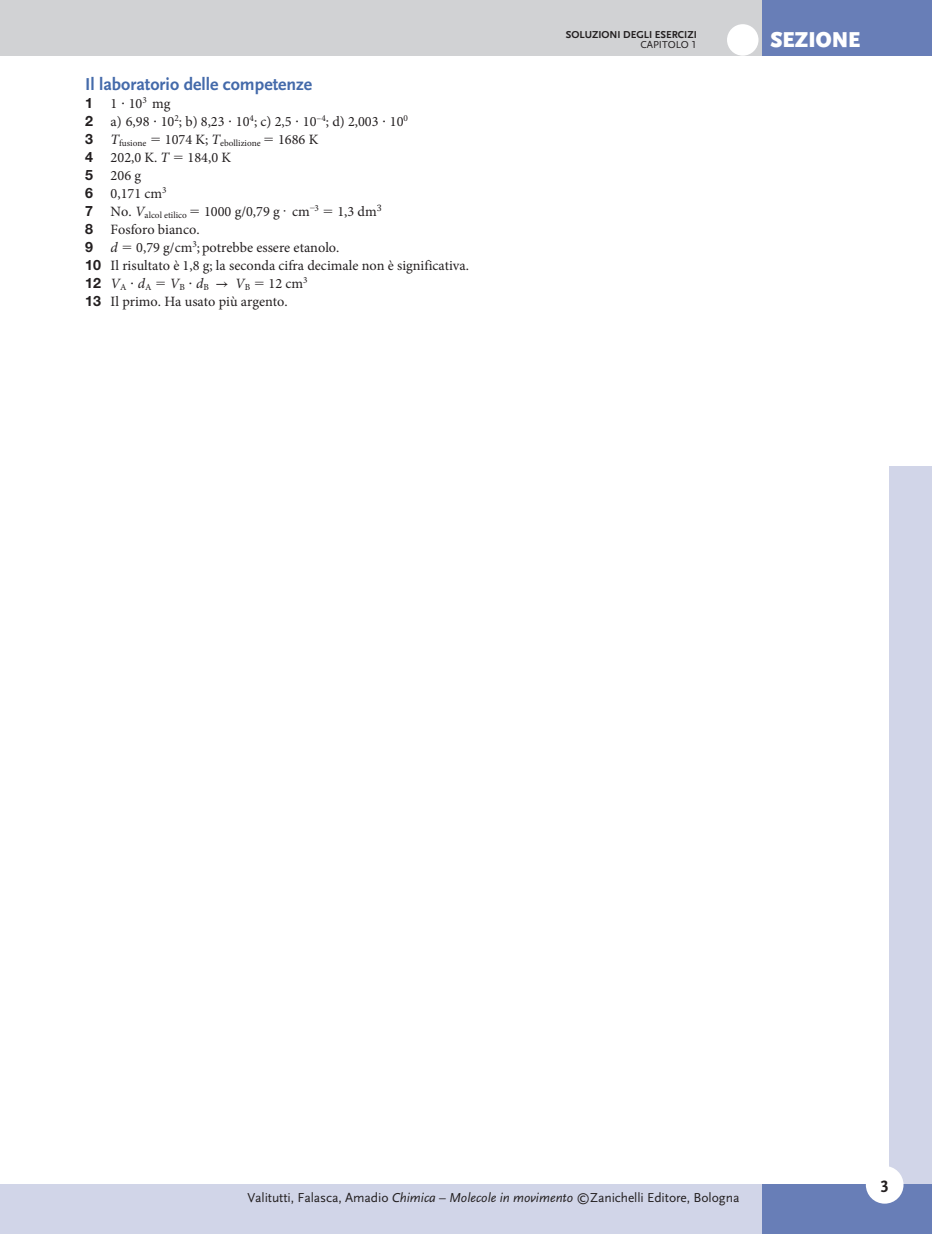
<style>
.page{position:relative;width:932px;height:1234px;background:#fff}
.page>*{position:absolute;margin:0;border:0;box-sizing:border-box;transform-origin:0 0}
.t1{font:900 22.5px "Scala Sans Pro";letter-spacing:.01em;color:#fff;scale:.9 1}
.t2{font:18px "Scala Sans Bold LF";color:#446aaa}
.t3{font:17.25px "Scala Sans Bold LF";color:#231f20}
.t4{font:14.25px/18px "Minion Pro";color:#231f20}
.t5{font:700 14.25px "Helvetica Neue LT Std";color:#231f20}
.t6{font:italic 14.25px "Minion Pro";color:#231f20}
.t7{font:13.5px "Scala Sans Regular LF";letter-spacing:-.005em;color:#231f20}
.t8{font:10.5px "Scala Sans Bold LF";color:#231f20}
.t9{font:10.5px "Scala Sans Regular LF";color:#231f20}
.t10{font:9.3px "Minion Pro";color:#231f20}
.s1{font-family:"Helvetica Neue LT Std";font-weight:700}
.s2{font-style:italic}
.s3{font-family:"MS Mincho"}
.s4{font-family:"Minion Pro";font-weight:400;font-style:italic}
.s5{font-family:"STIX";font-style:normal}
.s6{font-family:"Scala Sans Regular LF Italic"}
</style>
<div class="page">
<div style="left:889px;top:466px;width:42px;height:732px;background:#d1d5e8"></div>
<div style="left:761px;top:0;width:170px;height:56px;background:#687eb7"></div>
<div style="left:0;top:0;width:761px;height:56px;background:#d1d2d4"></div>
<div style="left:0;top:1183px;width:761px;height:50px;background:#d1d5e8"></div>
<div style="left:761px;top:1183px;width:170px;height:50px;background:#687eb7"></div>
<div style="left:865px;top:1165px;width:38px;height:38px;background:#fff;border-radius:50%"></div>
<div style="left:726px;top:24px;width:32px;height:32px;background:#fff;border-radius:50%"></div>
<p class="t2" style="left:85px;top:74px;width:229px">Il laboratorio delle competenze</p>
<p class="t4" style="left:85px;top:94px;width:324px"><span class="s1">1</span> 1 ⋅ 10<sup>3</sup> mg<br><span class="s1">2</span> a) 6,98 ⋅ 10<sup>2</sup>; b) 8,23 ⋅ 10<sup>4</sup>; c) 2,5 ⋅ 10<sup>–4</sup>; d) 2,003 ⋅ 10<sup>0</sup></p>
<p class="t10" style="left:85px;top:137px;width:63px"><sup>3</sup> <sup>T</sup>fusione</p>
<p class="t4" style="left:85px;top:130px;width:235px;text-indent:80px">1074 K; <span class="s2">T</span><sub>ebollizione</sub> 1686 K<br><span class="s1">4</span> 202,0 K. <span class="s2">T</span></p>
<p class="t4" style="left:187px;top:148px;width:45px">184,0 K</p>
<p class="t4" style="left:85px;top:166px;width:235px"><span class="s1">5</span> 206 g<br><span class="s1">6</span> 0,171 cm<sup>3<br></sup><span class="s1">7</span> No. <span class="s2">V</span><sub>alcol</sub> <sub>etilico</sub> 1000 g/0,79 g <span class="s3">·</span> cm <sup>3</sup></p>
<p class="t4" style="left:337px;top:202px;width:46px">1,3 dm<sup>3</sup></p>
<p class="t4" style="left:85px;top:220px;width:116px"><span class="s1">8</span> Fosforo bianco.</p>
<p class="t5" style="left:85px;top:238px;width:34px">9 <span class="s4">d</span></p>
<p class="t4" style="left:85px;top:238px;width:385px;text-indent:51px">0,79 g/cm<sup>3</sup>; potrebbe essere etanolo.<br><span class="s1">10</span> Il risultato è 1,8 g; la seconda cifra decimale non è significativa.</p>
<p class="t5" style="left:85px;top:274px;width:68px">12 <span class="s4">V</span><sub>A</sub> ⋅ <span class="s4">d</span><sub>A</sub></p>
<p class="t6" style="left:170px;top:273px;width:82px">V<sub>B</sub> ⋅ d<sub>B</sub> <span class="s5">→</span> V<sub>B</sub></p>
<p class="t4" style="left:85px;top:274px;width:224px;text-indent:183px">12 cm<sup>3<br></sup><span class="s1">13</span> Il primo. Ha usato più argento.</p>
<p class="t8" style="left:565px;top:29px;width:132px">SOLUZIONI DEGLI ESERCIZI</p>
<p class="t9" style="left:640px;top:39px;width:58px">CAPITOLO 1</p>
<h1 class="t1" style="left:770px;top:26px;width:101px">SEZIONE</h1>
<p class="t7" style="left:247px;top:1190px;width:493px">Valitutti, Falasca, Amadio <span class="s6">Chimica</span> – <span class="s6">Molecole in movimento</span> ©Zanichelli Editore, Bologna</p>
<p class="t3" style="left:880px;top:1176px;width:10px">3</p>
</div>
